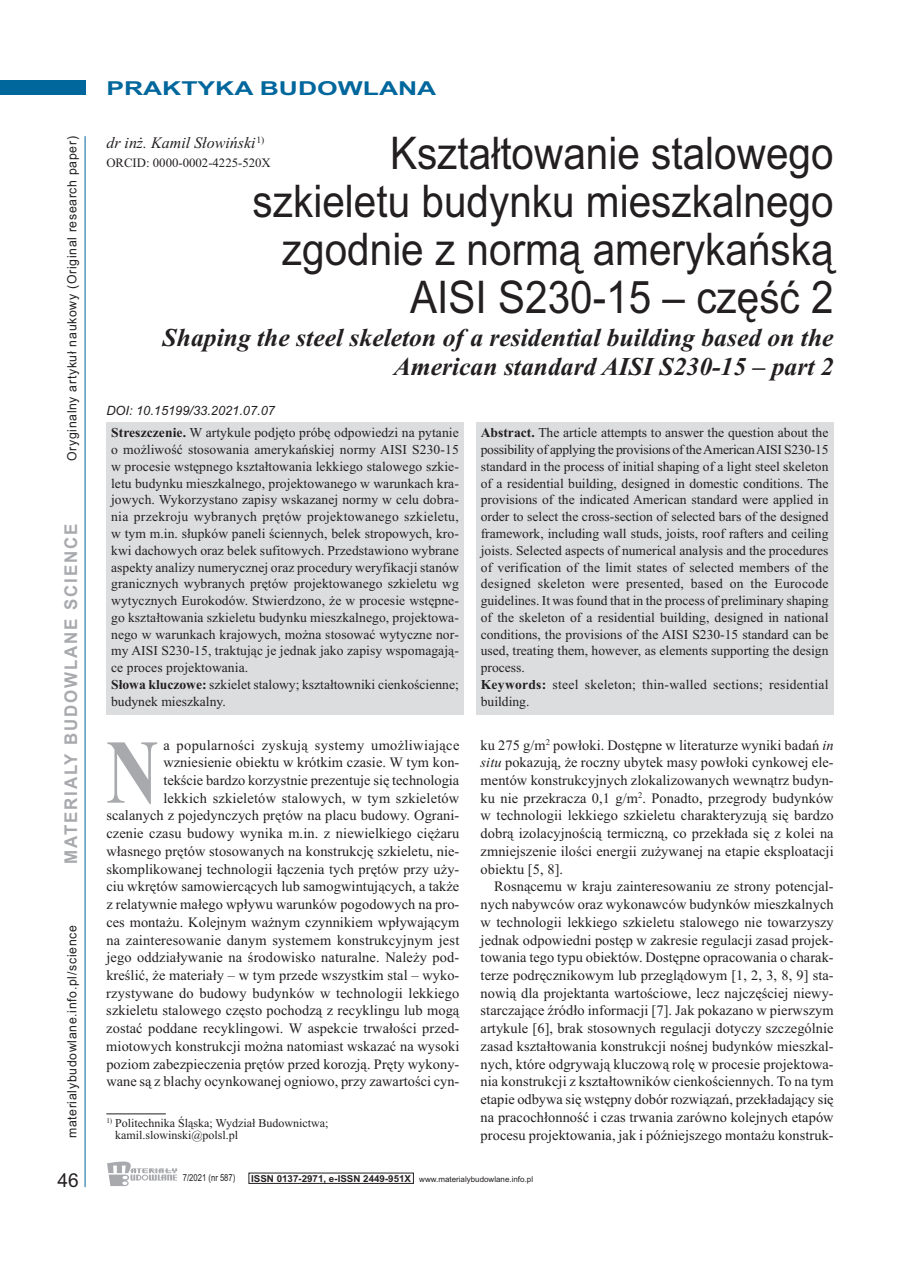
<style>
.page{position:relative;width:906px;height:1268px;background:#fff}
.page>*{position:absolute;margin:0;border:0;box-sizing:border-box;transform-origin:0 0}
.t1{font:700 91.05px "Times New Roman";color:#a8a9ad;scale:.8 1}
.t2{font:45px/48px "Arial";color:#231f20;text-align:right;scale:.9 1}
.t3{font:italic 700 25.65px/28.7px "Times New Roman";color:#231f20;text-align:right}
.t4{font:700 19.2px "Arial";color:#00679d;scale:1.38 1}
.t5{font:19.2px "Arial";color:#231f20}
.t6{font:700 17.55px "Arial";letter-spacing:.11em;color:#a8a9ad;scale:.96 1}
.t7{font:italic 16.05px "Times New Roman";color:#231f20}
.t8{font:14.4px/17.7px "Times New Roman";letter-spacing:.005em;color:#231f20;text-align:justify}
.t9{font:13.65px/16.8px "Times New Roman";letter-spacing:.005em;color:#231f20}
.t10{font:12.75px "Arial";letter-spacing:.055em;color:#231f20;scale:.96 1}
.t11{font:italic 12.75px "Arial";color:#231f20}
.t12{font:12.75px "Times New Roman";color:#231f20}
.t13{font:12px/12.8px "Times New Roman";color:#231f20}
.t14{font:9.6px "Arial";color:#231f20;scale:.8 1}
.t15{font:7.95px "Arial";color:#231f20}
.s1{font-weight:700}
.s2{font-style:italic}
.s3{font-weight:700;font-size:9.6px}
</style>
<div class="page">
<div style="left:0;top:81px;width:85px;height:14px;background:#00679d"></div>
<hr style="left:85px;top:136px;width:1px;height:1050px;background:#00679d">
<svg style="left:107px;top:1161px;width:70px;height:24px"></svg>
<hr style="left:106px;top:1113px;width:60px;height:1px;background:#231f20">
<div style="left:106px;top:422px;width:357px;height:292px;background:#dcdddf"></div>
<div style="left:476px;top:422px;width:357px;height:292px;background:#dcdddf"></div>
<p class="t10" style="left:64px;top:461px;width:340px;rotate:-90deg">Oryginalny artykuł naukowy (Original research paper)</p>
<p class="t6" style="left:61px;top:863px;width:356px;rotate:-90deg">MATERIALY BUDOWLANE SCIENCE</p>
<p class="t10" style="left:64px;top:1138px;width:223px;rotate:-90deg">materialybudowlane.info.pl/science</p>
<h3 class="t5" style="left:57px;top:1168px;width:23px">46</h3>
<h3 class="t4" style="left:106px;top:77px;width:241px">PRAKTYKA BUDOWLANA</h3>
<p class="t7" style="left:106px;top:133px;width:160px">dr inż. Kamil Słowiński<sup>1)</sup></p>
<p class="t12" style="left:106px;top:155px;width:166px">ORCID: 0000-0002-4225-520X</p>
<h2 class="t2" style="left:253px;top:129px;width:647px">Kształtowanie stalowego szkieletu budynku mieszkalnego zgodnie z normą amerykańską<br>AISI S230-15 – część 2</h2>
<h3 class="t3" style="left:163px;top:323px;width:672px">Shaping the steel skeleton of a residential building based on the<br>American standard AISI S230-15 – part 2</h3>
<p class="t11" style="left:106px;top:402px;width:170px">DOI: 10.15199/33.2021.07.07</p>
<p class="t9" style="left:111px;top:424px;width:349px"><span class="s1">Streszczenie.</span> W artykule podjęto próbę odpowiedzi na pytanie o możliwość stosowania amerykańskiej normy AISI S230-15 w procesie wstępnego kształtowania lekkiego stalowego szkie&shy;letu budynku mieszkalnego, projektowanego w warunkach kra&shy;jowych. Wykorzystano zapisy wskazanej normy w celu dobra&shy;nia przekroju wybranych prętów projektowanego szkieletu, w tym m.in. słupków paneli ściennych, belek stropowych, kro&shy;kwi dachowych oraz belek sufitowych. Przedstawiono wybrane aspekty analizy numerycznej oraz procedury weryfikacji stanów granicznych wybranych prętów projektowanego szkieletu wg wytycznych Eurokodów. Stwierdzono, że w procesie wstępne&shy;go kształtowania szkieletu budynku mieszkalnego, projektowa&shy;nego w warunkach krajowych, można stosować wytyczne nor&shy;my AISI S230-15, traktując je jednak jako zapisy wspomagają&shy;ce proces projektowania.<br><span class="s1">Słowa kluczowe:</span> szkielet stalowy; kształtowniki cienkościenne; budynek mieszkalny.</p>
<p class="t9" style="left:481px;top:424px;width:349px"><span class="s1">Abstract.</span> The article attempts to answer the question about the possibility of applying the provisions oftheAmericanAISI S230-15 standard in the process of initial shaping of a light steel skeleton of a residential building, designed in domestic conditions. The provisions of the indicated American standard were applied in order to select the cross-section of selected bars of the designed framework, including wall studs, joists, roof rafters and ceiling joists. Selected aspects of numerical analysis and the procedures of verification of the limit states of selected members of the designed skeleton were presented, based on the Eurocode guidelines. It was found that in the process of preliminary shaping of the skeleton of a residential building, designed in national conditions, the provisions of the AISI S230-15 standard can be used, treating them, however, as elements supporting the design process.<br><span class="s1">Keywords:</span> steel skeleton; thin-walled sections; residential building.</p>
<p class="t8" style="left:106px;top:735px;width:354px;text-align:right">a popularności zyskują systemy umożliwiające wzniesienie obiektu w krótkim czasie. W tym kon-<br>tekście bardzo korzystnie prezentuje się technologia<br>lekkich szkieletów stalowych, w tym szkieletów scalanych z pojedynczych prętów na placu budowy. Ograni&shy;czenie czasu budowy wynika m.in. z niewielkiego ciężaru własnego prętów stosowanych na konstrukcję szkieletu, nie&shy;skomplikowanej technologii łączenia tych prętów przy uży&shy;ciu wkrętów samowiercących lub samogwintujących, a także z relatywnie małego wpływu warunków pogodowych na pro&shy;ces montażu. Kolejnym ważnym czynnikiem wpływającym na zainteresowanie danym systemem konstrukcyjnym jest jego oddziaływanie na środowisko naturalne. Należy pod&shy;kreślić, że materiały – w tym przede wszystkim stal – wyko&shy;rzystywane do budowy budynków w technologii lekkiego szkieletu stalowego często pochodzą z recyklingu lub mogą zostać poddane recyklingowi. W aspekcie trwałości przed&shy;miotowych konstrukcji można natomiast wskazać na wysoki poziom zabezpieczenia prętów przed korozją. Pręty wykony&shy;wane są z blachy ocynkowanej ogniowo, przy zawartości cyn-</p>
<p class="t8" style="left:480px;top:735px;width:354px">ku 275 g/m<sup>2</sup> powłoki. Dostępne w literaturze wyniki badań <span class="s2">in situ</span> pokazują, że roczny ubytek masy powłoki cynkowej ele&shy;mentów konstrukcyjnych zlokalizowanych wewnątrz budyn&shy;ku nie przekracza 0,1 g/m<sup>2</sup>. Ponadto, przegrody budynków w technologii lekkiego szkieletu charakteryzują się bardzo dobrą izolacyjnością termiczną, co przekłada się z kolei na zmniejszenie ilości energii zużywanej na etapie eksploatacji obiektu [5, 8].</p>
<h1 class="t1" style="left:106px;top:717px;width:67px">N</h1>
<p class="t8" style="left:480px;top:877px;width:354px;text-indent:14px">Rosnącemu w kraju zainteresowaniu ze strony potencjal&shy;nych nabywców oraz wykonawców budynków mieszkalnych w technologii lekkiego szkieletu stalowego nie towarzyszy jednak odpowiedni postęp w zakresie regulacji zasad projek&shy;towania tego typu obiektów. Dostępne opracowania o charak&shy;terze podręcznikowym lub przeglądowym [1, 2, 3, 8, 9] sta&shy;nowią dla projektanta wartościowe, lecz najczęściej niewy&shy;starczające źródło informacji [7]. Jak pokazano w pierwszym artykule [6], brak stosownych regulacji dotyczy szczególnie zasad kształtowania konstrukcji nośnej budynków mieszkal&shy;nych, które odgrywają kluczową rolę w procesie projektowa&shy;nia konstrukcji z kształtowników cienkościennych. To na tym etapie odbywa się wstępny dobór rozwiązań, przekładający się na pracochłonność i czas trwania zarówno kolejnych etapów procesu projektowania, jak i późniejszego montażu konstruk-</p>
<p class="t13" style="left:115px;top:1115px;width:215px;text-indent:-9px"><sup>1)</sup> Politechnika Śląska; Wydział Budownictwa; kamil.slowinski@polsl.pl</p>
<p class="t14" style="left:183px;top:1171px;width:67px">7/2021 (nr 587)</p>
<p class="t15" style="left:251px;top:1174px;width:283px"><span class="s3">ISSN 0137-2971, e-ISSN 2449-951X</span> www.materialybudowlane.info.pl</p>
</div>
